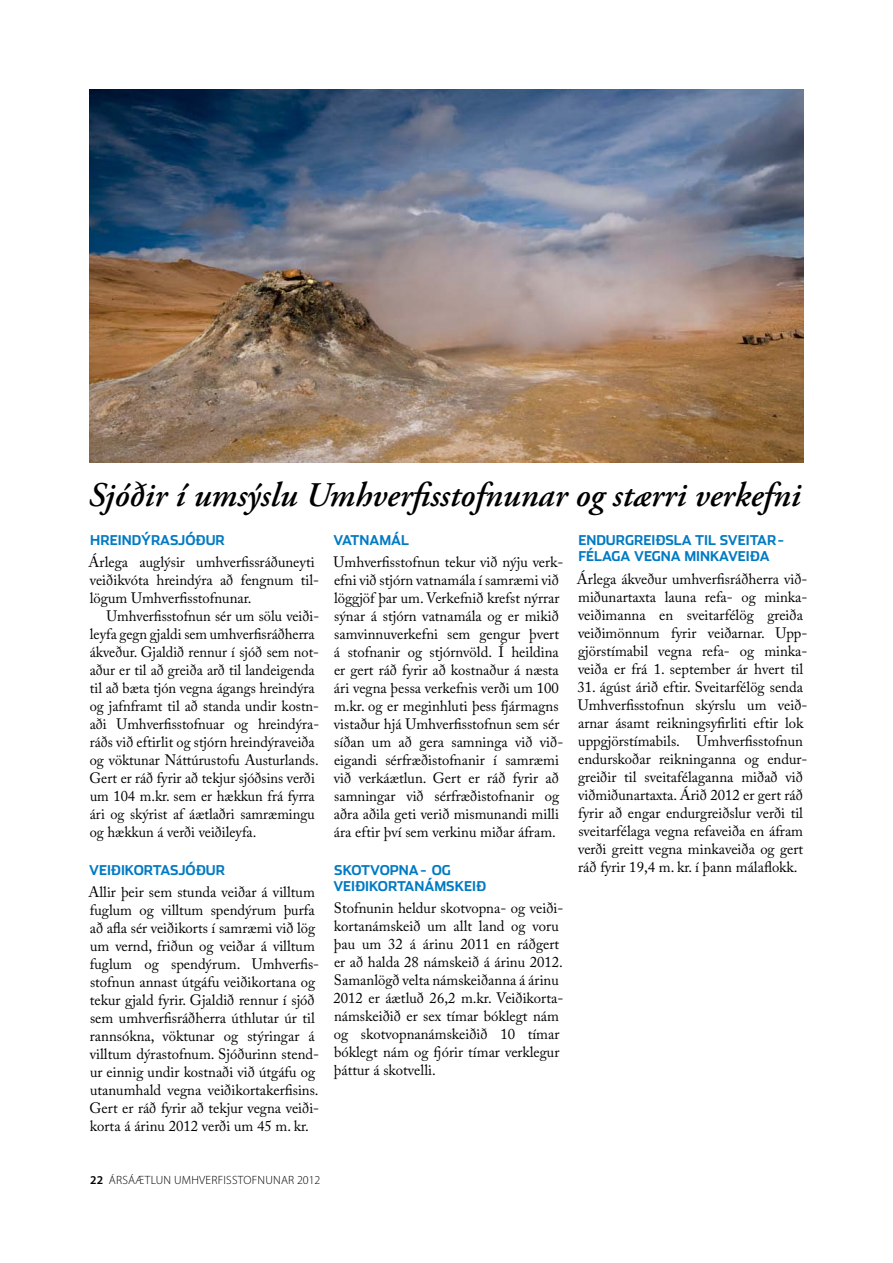
<style>
.page{position:relative;width:893px;height:1263px;background:#fff}
.page>*{position:absolute;margin:0;border:0;box-sizing:border-box;transform-origin:0 0}
.t1{font:italic 600 34.5px "Adobe Garamond Pro";color:#000}
.t2{font:15px/18px "Adobe Caslon Pro";color:#000}
.t3{font:15px/18px "Adobe Caslon Pro";color:#000;scale:.96 1}
.t4{font:13.5px/16.2px "Stainless Bold Tab";color:#007ac3}
.t5{font:300 12px "Myriad Pro";letter-spacing:.02em;color:#000}
.s1{font-weight:600}
</style>
<div class="page">
<img style="left:89px;top:89px;width:715px;height:373px">
<h1 class="t1" style="left:88px;top:475px;width:714px">Sjóðir í umsýslu Umhverfisstofnunar og stærri verkefni</h1>
<p class="t4" style="left:90px;top:532px;width:136px">HREINDÝRASJÓÐUR</p>
<p class="t2" style="left:88px;top:553px;width:232px">Árlega auglýsir umhverfissráðuneyti veiðikvóta hreindýra að fengnum til&shy;lögum Umhverfisstofnunar.</p>
<p class="t3" style="left:90px;top:607px;width:241px;text-indent:17px">Umhverfisstofnun sér um sölu veiði&shy;leyfa gegn gjaldi sem umhverfisráðherra ákveður. Gjaldið rennur í sjóð sem not&shy;aður er til að greiða arð til landeigenda til að bæta tjón vegna ágangs hreindýra og jafnframt til að standa undir kostn&shy;aði Umhverfisstofnuar og hreindýra&shy;ráðs við eftirlit og stjórn hreindýraveiða og vöktunar Náttúrustofu Austurlands.<br>Gert er ráð fyrir að tekjur sjóðsins verði um 104 m.kr. sem er hækkun frá fyrra ári og skýrist af áætlaðri samræmingu og hækkun á verði veiðileyfa.</p>
<p class="t4" style="left:89px;top:862px;width:137px">VEIÐIKORTASJÓÐUR</p>
<p class="t2" style="left:88px;top:883px;width:232px">Allir þeir sem stunda veiðar á villtum fuglum og villtum spendýrum þurfa að afla sér veiðikorts í samræmi við lög um vernd, friðun og veiðar á villtum fuglum og spendýrum. Umhverfis&shy;stofnun annast útgáfu veiðikortana og tekur gjald fyrir. Gjaldið rennur í sjóð sem umhverfisráðherra úthlutar úr til rannsókna, vöktunar og stýringar á villtum dýrastofnum. Sjóðurinn stend&shy;ur einnig undir kostnaði við útgáfu og utanumhald vegna veiðikortakerfisins.<br>Gert er ráð fyrir að tekjur vegna veiði&shy;korta á árinu 2012 verði um 45 m. kr.</p>
<p class="t4" style="left:333px;top:532px;width:68px">VATNAMÁL</p>
<p class="t2" style="left:334px;top:553px;width:231px">Umhverfisstofnun tekur við nýju verk&shy;efni við stjórn vatnamála í samræmi við löggjöf þar um. Verkefnið krefst nýrrar sýnar á stjórn vatnamála og er mikið samvinnuverkefni sem gengur þvert á stofnanir og stjórnvöld. Í heildina er gert ráð fyrir að kostnaður á næsta ári vegna þessa verkefnis verði um 100 m.kr. og er meginhluti þess fjármagns vistaður hjá Umhverfisstofnun sem sér síðan um að gera samninga við við&shy;eigandi sérfræðistofnanir í samræmi við verkáætlun. Gert er ráð fyrir að samningar við sérfræðistofnanir og aðra aðila geti verið mismunandi milli ára eftir því sem verkinu miðar áfram.</p>
<p class="t4" style="left:333px;top:862px;width:154px">SKOTVOPNA- OG<br>VEIÐI-KORT-ANÁMSKEIÐ</p>
<p class="t2" style="left:333px;top:899px;width:231px">Stofnunin heldur skotvopna- og veiði&shy;kortanámskeið um allt land og voru þau um 32 á árinu 2011 en ráðgert er að halda 28 námskeið á árinu 2012.<br>Samanlögð velta námskeiðanna á árinu 2012 er áætluð 26,2 m.kr. Veiðikorta&shy;námskeiðið er sex tímar bóklegt nám og skotvopnanámskeiðið 10 tímar bóklegt nám og fjórir tímar verklegur þáttur á skotvelli.</p>
<p class="t4" style="left:578px;top:532px;width:125px">ENDURGREIÐSLA TIL</p>
<p class="t4" style="left:578px;top:532px;width:209px;text-indent:141px">SVEITAR-<br>FÉLAGA VEGNA MINKAVEIÐA</p>
<p class="t2" style="left:577px;top:569px;width:232px">Árlega ákveður umhverfisráðherra við&shy;miðunartaxta launa refa- og minka&shy;veiðimanna en sveitarfélög greiða veiðimönnum fyrir veiðarnar. Upp&shy;gjörstímabil vegna refa- og minka&shy;veiða er frá 1. september ár hvert til</p>
<p class="t2" style="left:578px;top:677px;width:231px">31. ágúst árið eftir. Sveitarfélög senda Umhverfisstofnun skýrslu um veið&shy;arnar ásamt reikningsyfirliti eftir lok uppgjörstímabils. Umhverfisstofnun endurskoðar reikninganna og endur&shy;greiðir til sveitafélaganna miðað við viðmiðunartaxta. Árið 2012 er gert ráð fyrir að engar endurgreiðslur verði til sveitarfélaga vegna refaveiða en áfram verði greitt vegna minkaveiða og gert ráð fyrir 19,4 m. kr. í þann málaflokk.</p>
<p class="t5" style="left:90px;top:1174px;width:232px"><span class="s1">22</span> ÁRSÁÆTLUN U MHVERFISSTOFNUNAR 2012</p>
</div>
